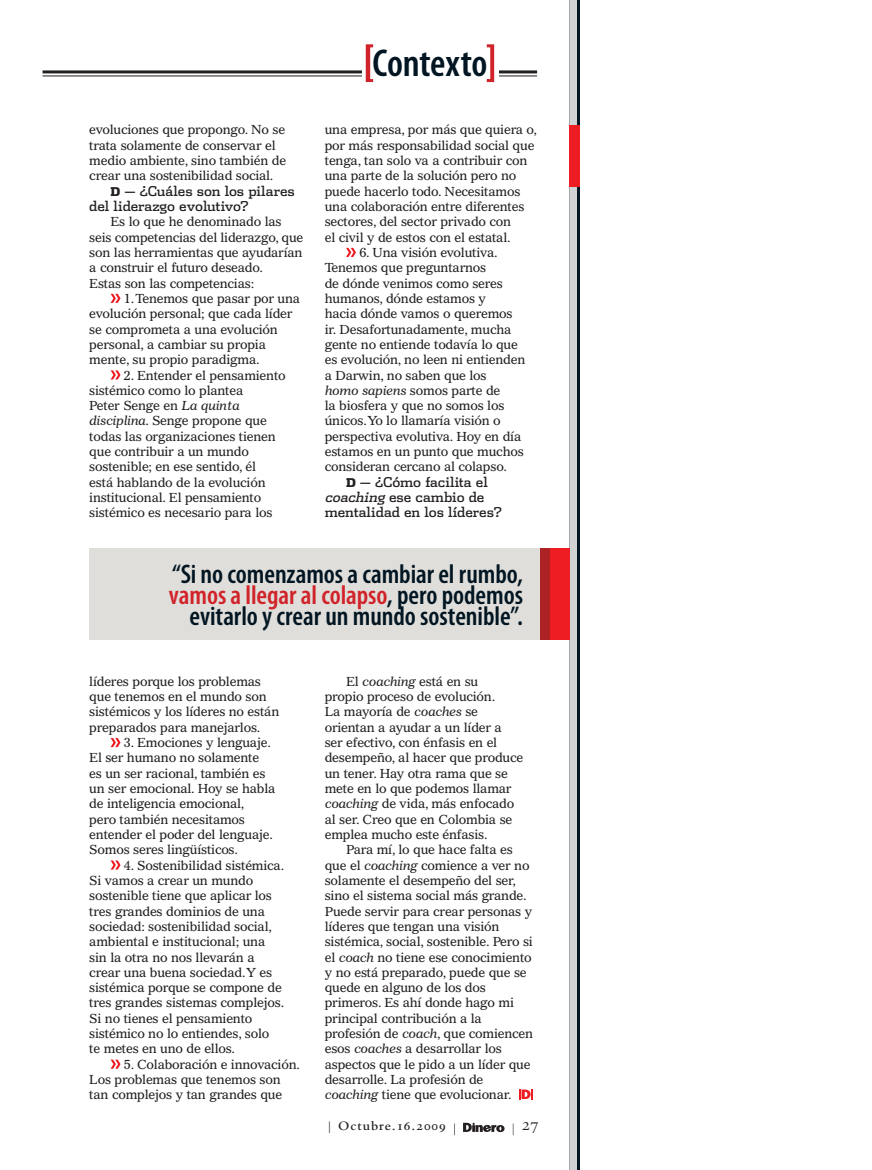
<style>
.page{position:relative;width:872px;height:1170px;background:#fff}
.page>*{position:absolute;margin:0;border:0;box-sizing:border-box;transform-origin:0 0}
.t1{font:600 condensed 39px "Myriad Pro";letter-spacing:-.01em;color:#011622}
.t2{font:600 condensed 27px/21px "Myriad Pro";letter-spacing:-.005em;color:#011622;text-align:right}
.t3{font:18px "Bembo SC";color:#231f20}
.t4{font:13.5px/15.3px "Dispatch Tab";letter-spacing:-.01em;color:#231f20}
.t5{font:13.5px "Bembo Semibold Os F";letter-spacing:.075em;color:#231f20}
.t6{font:12.75px/15.3px "Gazette LH";letter-spacing:-.02em;color:#231f20}
.s1{font-weight:900;font-size:12px}
.s2{font-style:italic}
.s3{color:#d1232a}
.s4{font-family:"Bembo"}
</style>
<div class="page">
<div style="left:569px;top:0;width:11px;height:1169px;background:#d1d2d4"></div>
<hr style="left:578px;top:0;width:2px;height:1169px;background:#011622">
<hr style="left:569px;top:0;width:1px;height:1169px;background:#a8a9ad">
<div style="left:569px;top:125px;width:11px;height:61px;background:#ee1d23"></div>
<svg style="left:463px;top:1122px;width:41px;height:10px"></svg>
<svg style="left:454px;top:1123px;width:1px;height:12px"></svg>
<svg style="left:513px;top:1123px;width:1px;height:12px"></svg>
<hr style="left:43px;top:70px;width:494px;height:3px;background:#231f20">
<hr style="left:43px;top:75px;width:494px;height:1px;background:#231f20">
<div style="left:362px;top:47px;width:136px;height:33px;background:#fff"></div>
<svg style="left:366px;top:44px;width:7px;height:38px"></svg>
<svg style="left:487px;top:44px;width:7px;height:38px"></svg>
<svg style="left:111px;top:294px;width:9px;height:9px"></svg>
<svg style="left:111px;top:370px;width:9px;height:9px"></svg>
<svg style="left:111px;top:738px;width:9px;height:9px"></svg>
<svg style="left:111px;top:860px;width:9px;height:9px"></svg>
<svg style="left:111px;top:1059px;width:9px;height:9px"></svg>
<svg style="left:346px;top:248px;width:10px;height:9px"></svg>
<svg style="left:519px;top:1089px;width:13px;height:10px"></svg>
<div style="left:89px;top:548px;width:472px;height:91px;background:#e0deda"></div>
<div style="left:540px;top:548px;width:29px;height:91px;background:#ee1d23"></div>
<div style="left:540px;top:548px;width:10px;height:91px;background:#ad2225"></div>
<p class="t6" style="left:89px;top:122px;width:198px">evoluciones que propongo. No se trata solamente de conservar el medio ambiente, sino también de crear una sostenibilidad social.</p>
<p class="t4" style="left:89px;top:182px;width:207px;text-indent:21px"><span class="s1">D</span> — ¿Cuáles son los pilares del liderazgo evolutivo?</p>
<p class="t6" style="left:89px;top:214px;width:216px;text-indent:21px">Es lo que he denominado las seis competencias del liderazgo, que son las herramientas que ayudarían a construir el futuro deseado.<br>Estas son las competencias:</p>
<p class="t6" style="left:89px;top:290px;width:212px;text-indent:35px">1. Tenemos que pasar por una evolución personal; que cada líder se comprometa a una evolución personal, a cambiar su propia mente, su propio paradigma.</p>
<p class="t6" style="left:89px;top:367px;width:198px;text-indent:35px">2. Entender el pensamiento sistémico como lo plantea<br>Peter Senge en <span class="s2">La quinta disciplina</span>. Senge propone que todas las organizaciones tienen que contribuir a un mundo sostenible; en ese sentido, él<br>está hablando de la evolución institucional. El pensamiento sistémico es necesario para los</p>
<h1 class="t1" style="left:372px;top:39px;width:116px">Contexto</h1>
<p class="t6" style="left:325px;top:122px;width:214px">una empresa, por más que quiera o, por más responsabilidad social que tenga, tan solo va a contribuir con una parte de la solución pero no puede hacerlo todo. Necesitamos una colaboración entre diferentes sectores, del sector privado con<br>el civil y de estos con el estatal.</p>
<p class="t6" style="left:325px;top:245px;width:202px;text-indent:35px">6. Una visión evolutiva.<br>Tenemos que preguntarnos<br>de dónde venimos como seres humanos, dónde estamos y<br>hacia dónde vamos o queremos ir. Desafortunadamente, mucha gente no entiende todavía lo que es evolución, no leen ni entienden a Darwin, no saben que los<br><span class="s2">homo sapiens</span> somos parte de<br>la biosfera y que no somos los únicos. Yo lo llamaría visión o perspectiva evolutiva. Hoy en día estamos en un punto que muchos consideran cercano al colapso.</p>
<p class="t4" style="left:325px;top:473px;width:178px;text-indent:21px"><span class="s1">D</span> — ¿Cómo facilita el <span class="s2">coaching</span> ese cambio de mentalidad en los líderes?</p>
<h2 class="t2" style="left:169px;top:562px;width:356px">“Si no comenzamos a cambiar el rumbo, <span class="s3">vamos a llegar al colapso</span>, pero podemos evitarlo y crear un mundo sostenible”.</h2>
<p class="t6" style="left:89px;top:673px;width:192px">líderes porque los problemas que tenemos en el mundo son sistémicos y los líderes no están preparados para manejarlos.</p>
<p class="t6" style="left:89px;top:734px;width:188px;text-indent:35px">3. Emociones y lenguaje.<br>El ser humano no solamente<br>es un ser racional, también es un ser emocional. Hoy se habla de inteligencia emocional,<br>pero también necesitamos entender el poder del lenguaje.<br>Somos seres lingüísticos.</p>
<p class="t6" style="left:89px;top:857px;width:196px;text-indent:35px">4. Sostenibilidad sistémica.<br>Si vamos a crear un mundo sostenible tiene que aplicar los tres grandes dominios de una sociedad: sostenibilidad social, ambiental e institucional; una sin la otra no nos llevarán a crear una buena sociedad. Y es sistémica porque se compone de tres grandes sistemas complejos.<br>Si no tienes el pensamiento sistémico no lo entiendes, solo<br>te metes en uno de ellos.</p>
<p class="t6" style="left:89px;top:1056px;width:212px;text-indent:35px">5. Colaboración e innovación.<br>Los problemas que tenemos son tan complejos y tan grandes que</p>
<p class="t6" style="left:325px;top:673px;width:200px;text-indent:21px">El <span class="s2">coaching</span> está en su<br>propio proceso de evolución.<br>La mayoría de <span class="s2">coaches</span> se orientan a ayudar a un líder a<br>ser efectivo, con énfasis en el desempeño, al hacer que produce un tener. Hay otra rama que se mete en lo que podemos llamar <span class="s2">coaching</span> de vida, más enfocado al ser. Creo que en Colombia se emplea mucho este énfasis.</p>
<p class="t6" style="left:325px;top:841px;width:210px;text-indent:21px">Para mí, lo que hace falta es que el <span class="s2">coaching</span> comience a ver no solamente el desempeño del ser, sino el sistema social más grande.<br>Puede servir para crear personas y líderes que tengan una visión sistémica, social, sostenible. Pero si el <span class="s2">coach</span> no tiene ese conocimiento y no está preparado, puede que se quede en alguno de los dos primeros. Es ahí donde hago mi principal contribución a la profesión de <span class="s2">coach</span>, que comiencen esos <span class="s2">coaches</span> a desarrollar los aspectos que le pido a un líder que desarrolle. La profesión de <span class="s2">coaching</span> tiene que evolucionar.</p>
<p class="t5" style="left:326px;top:1118px;width:121px"><span class="s4">|</span> Octubre.16.2009</p>
<h3 class="t3" style="left:521px;top:1114px;width:18px">27</h3>
</div>
